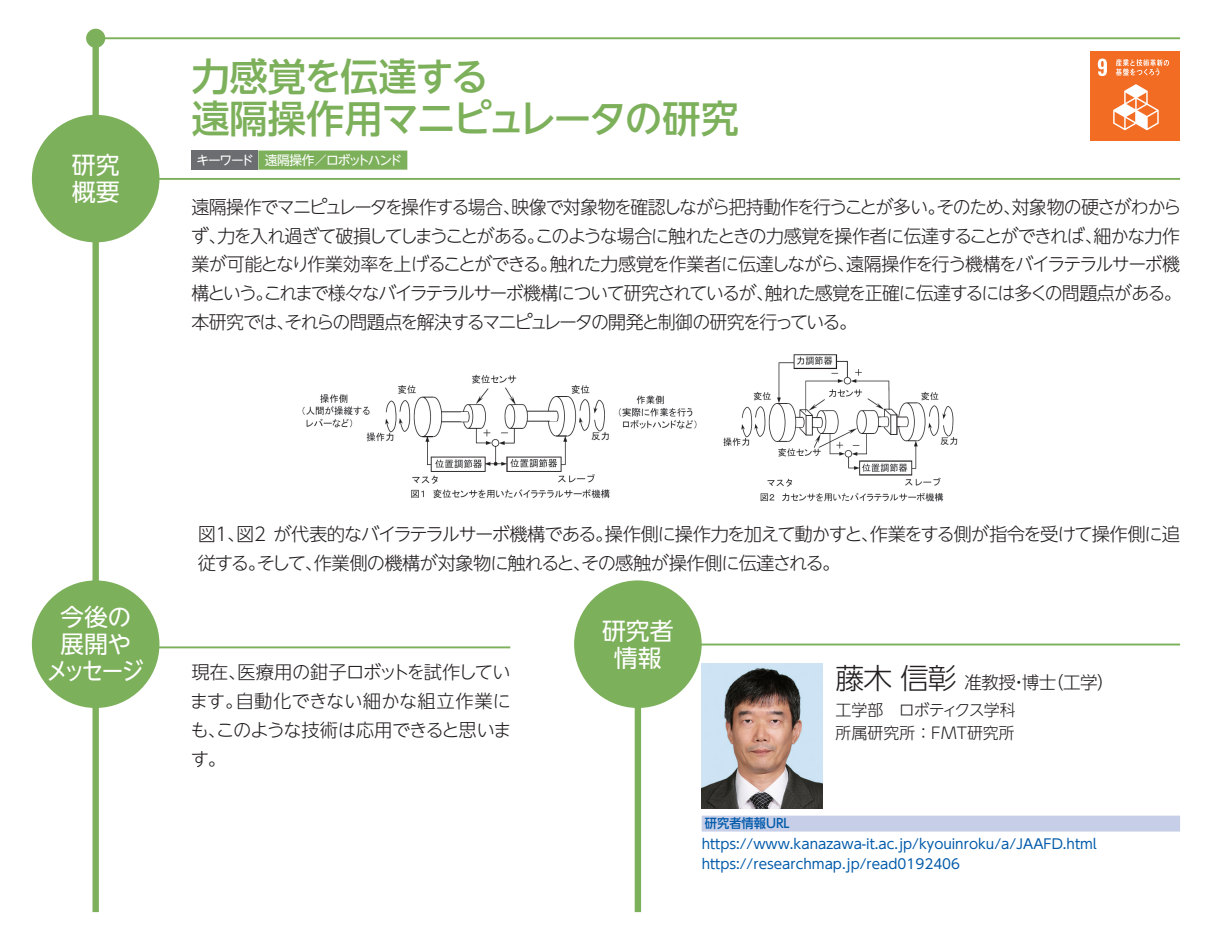
<style>
.page{position:relative;width:1212px;height:944px;background:#fff}
.page>*{position:absolute;margin:0;border:0;box-sizing:border-box;transform-origin:0 0}
.t1{font:500 38.25px/41.4px "UD Shin Go NT Pr 6 N";letter-spacing:-.035em;color:#7db05b}
.t2{font:300 28.8px "UD Shin Go NT Pr 6 N";color:#231f20}
.t3{font:23.85px/27px "UD Shin Go NT Pr 6 N";letter-spacing:-.045em;color:#fff;text-align:center}
.t4{font:23.85px/27px "UD Shin Go NT Pr 6 N";color:#fff}
.t5{font:300 18.22px/28.8px "UD Shin Go NT Pr 6 N";letter-spacing:-.07em;color:#231f20}
.t6{font:300 18.22px/28.8px "UD Shin Go NT Pr 6 N";letter-spacing:-.095em;color:#231f20}
.t7{font:300 18.22px "UD Shin Go NT Pr 6 N";letter-spacing:-.09em;color:#231f20}
.t8{font:300 18.22px/28.8px "UD Shin Go NT Pr 6 N";color:#231f20}
.t9{font:300 17.55px "UD Shin Go NT Pr 6 N";letter-spacing:-.03em;color:#231f20}
.t10{font:300 15.97px/23.2px "UD Shin Go NT Pr 6 N";color:#231f20}
.t11{font:13.5px/20px "UD Shin Go NT Pr 6 N";color:#015aaa}
.t12{font:12.83px "UD Shin Go NT Pr 6 N";letter-spacing:-.1em;color:#fff}
.t13{font:500 12.83px "UD Shin Go NT Pr 6 N";color:#015aaa;scale:.96 1}
</style>
<div class="page">
<div style="left:92px;top:32px;width:7px;height:880px;background:#7db05b"></div>
<hr style="left:96px;top:37px;width:1084px;height:2px;background:#7db05b">
<div style="left:86px;top:29px;width:19px;height:19px;background:#7db05b;border-radius:50%"></div>
<div style="left:635px;top:606px;width:6px;height:306px;background:#7db05b"></div>
<hr style="left:96px;top:646px;width:414px;height:2px;background:#7db05b">
<hr style="left:638px;top:644px;width:542px;height:1px;background:#7db05b">
<div style="left:35px;top:584px;width:121px;height:121px;background:#7db05b;border-radius:50%"></div>
<div style="left:32px;top:580px;width:127px;height:128px;border:6px solid #7db05b;border-radius:50%"></div>
<div style="left:577px;top:584px;width:121px;height:121px;background:#7db05b;border-radius:50%"></div>
<div style="left:574px;top:580px;width:128px;height:128px;border:6px solid #7db05b;border-radius:50%"></div>
<hr style="left:96px;top:178px;width:1084px;height:2px;background:#7db05b">
<div style="left:35px;top:118px;width:121px;height:121px;background:#7db05b;border-radius:50%"></div>
<div style="left:32px;top:115px;width:127px;height:127px;border:6px solid #7db05b;border-radius:50%"></div>
<div style="left:702px;top:816px;width:478px;height:16px;background:#c7cee8"></div>
<img style="left:702px;top:663px;width:121px;height:146px">
<div style="left:1091px;top:51px;width:89px;height:89px;background:#f36c24"></div>
<svg style="left:1098px;top:59px;width:9px;height:17px"></svg>
<svg style="left:1113px;top:84px;width:46px;height:46px"></svg>
<svg style="left:1116px;top:59px;width:53px;height:17px"></svg>
<div style="left:258px;top:151px;width:149px;height:19px;background:#7db05b"></div>
<div style="left:191px;top:151px;width:67px;height:19px;background:#6c6d70"></div>
<img style="left:302px;top:374px;width:395px;height:125px">
<img style="left:723px;top:354px;width:235px;height:148px">
<h3 class="t4" style="left:72px;top:151px;width:49px">研究概要</h3>
<h1 class="t1" style="left:191px;top:55px;width:549px">力感覚を伝達する<br>遠隔操作用マニピュレータの研究</h1>
<p class="t12" style="left:265px;top:150px;width:139px">遠隔操作／ロボットハンド</p>
<p class="t12" style="left:197px;top:150px;width:59px">キーワード</p>
<p class="t5" style="left:511px;top:192px;width:435px">映像で対象物を確認しながら把持動作を行うことが多い。</p>
<p class="t5" style="left:936px;top:192px;width:246px">そのため対象物の硬さがわから</p>
<p class="t6" style="left:191px;top:192px;width:331px">遠隔操作でマニピュレータを操作する場合、</p>
<p class="t5" style="left:1003px;top:192px;width:19px">、</p>
<p class="t5" style="left:191px;top:221px;width:37px">ず、</p>
<p class="t5" style="left:217px;top:221px;width:887px">力を入れ過ぎて破損してしまうことがあるこのような場合に触れたときの力感覚を操作者に伝達することができれば、</p>
<p class="t5" style="left:1093px;top:221px;width:88px">細かな力作</p>
<p class="t5" style="left:527px;top:221px;width:19px">。</p>
<p class="t5" style="left:191px;top:249px;width:368px">業が可能となり作業効率を上げることができる。</p>
<p class="t5" style="left:550px;top:249px;width:632px">触れた力感覚を作業者に伝達しながら遠隔操作を行う機構をバイラテラルサーボ機</p>
<p class="t5" style="left:837px;top:249px;width:19px">、</p>
<p class="t7" style="left:191px;top:278px;width:584px">構というこれまで様々なバイラテラルサーボ機構について研究されているが、</p>
<p class="t5" style="left:765px;top:278px;width:419px">触れた感覚を正確に伝達するには多くの問題点がある。</p>
<p class="t6" style="left:191px;top:278px;width:667px;text-indent:64px">。<br>本研究ではそれらの問題点を解決するマニピュレータの開発と制御の研究を行っている。</p>
<p class="t5" style="left:276px;top:307px;width:19px">、</p>
<h3 class="t3" style="left:46px;top:603px;width:99px">今後の展開やメッセージ</h3>
<p class="t5" style="left:198px;top:519px;width:644px">図1 図、 2 が代表的なバイラテラルサーボ機構である。<br>従するそして作業側の機構が対象物に触れるとその感触が操作側に伝達される。</p>
<p class="t5" style="left:605px;top:519px;width:577px">操作側に操作力を加えて動かすと作業をする側が指令を受けて操作側に追</p>
<p class="t5" style="left:861px;top:519px;width:20px">、</p>
<p class="t5" style="left:248px;top:548px;width:20px">。</p>
<p class="t5" style="left:305px;top:548px;width:20px">、</p>
<p class="t5" style="left:573px;top:548px;width:20px">、</p>
<p class="t5" style="left:237px;top:657px;width:274px">医療用の鉗子ロボットを試作してい</p>
<p class="t8" style="left:236px;top:657px;width:277px;text-indent:-44px">現在、<br>自動化できない細かな組立作業に</p>
<p class="t5" style="left:190px;top:686px;width:323px">ます。<br>もこのような技術は応用できると思いま</p>
<p class="t5" style="left:191px;top:715px;width:37px;text-align:right">、す。</p>
<h3 class="t4" style="left:602px;top:616px;width:73px;text-align:center">研究者情報</h3>
<h2 class="t2" style="left:836px;top:654px;width:122px">藤木信彰</h2>
<p class="t10" style="left:836px;top:697px;width:182px">工学部　ロボティクス学科所属研究所：FMT研究所</p>
<p class="t9" style="left:1046px;top:668px;width:70px">（工学(</p>
<p class="t9" style="left:964px;top:668px;width:93px">准教授博士</p>
<p class="t9" style="left:1010px;top:668px;width:19px">・</p>
<p class="t13" style="left:705px;top:813px;width:90px">研究者情報URL</p>
<p class="t11" style="left:702px;top:834px;width:397px">https://www.kanazawa i t- .ac.jp/kyouinroku a/ /JAAFD.html https://researchmap.jp/read0192406</p>
</div>
